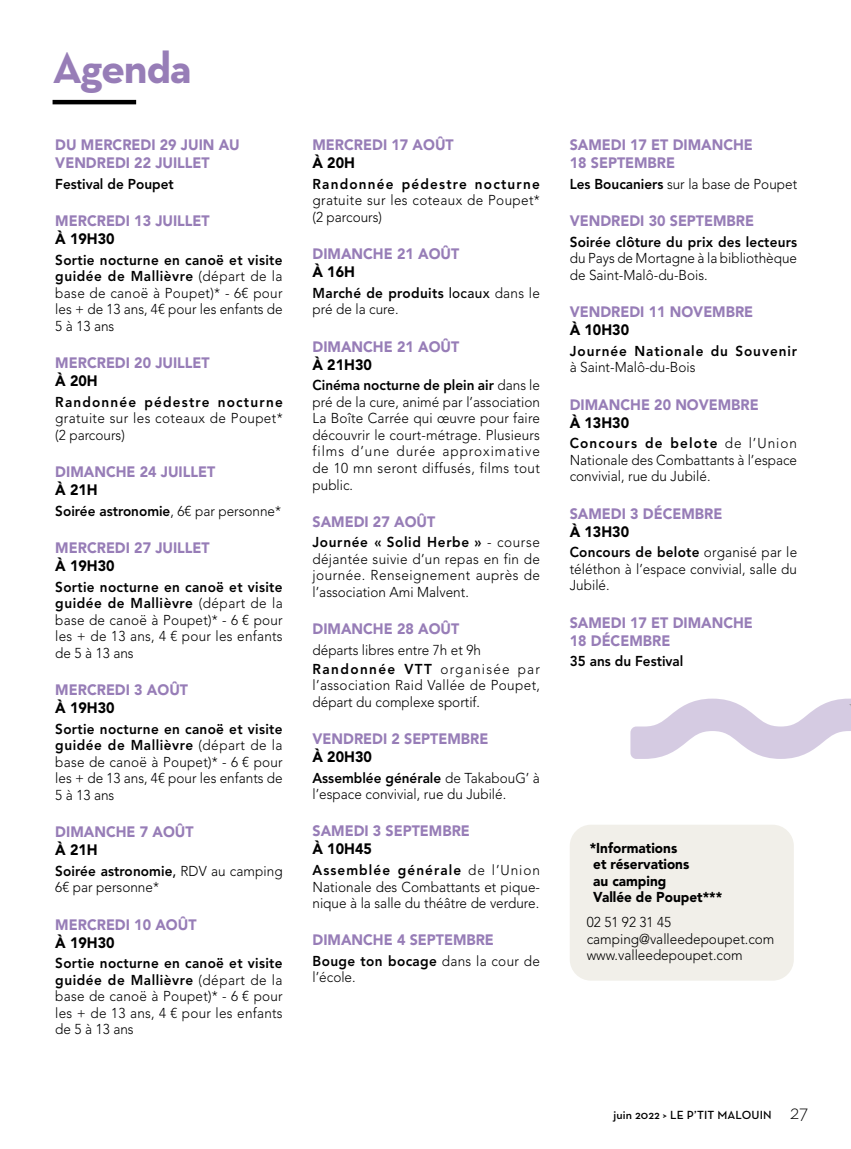
<style>
.page{position:relative;width:851px;height:1149px;background:#fff}
.page>*{position:absolute;margin:0;border:0;box-sizing:border-box;transform-origin:0 0}
.t1{font:700 45px "Neutra Text";letter-spacing:-.03em;color:#977db7}
.t2{font:900 15px/18px "Avenir LT";color:#977db7;scale:.95 1}
.t3{font:900 15px "Avenir LT";color:#000;scale:.95 1}
.t4{font:300 14.25px/16.5px "Avenir LT Std";color:#000;text-align:justify;scale:.95 1}
.t5{font:300 14.25px/16.5px "Avenir LT Std";letter-spacing:.025em;color:#000;scale:.95 1}
.t6{font:800 14.25px "Avenir LT Std";color:#000;scale:.95 1}
.t7{font:900 14.25px/16.5px "Avenir LT Std";color:#000;scale:.95 1}
.t8{font:800 14.25px "Avenir LT Std";letter-spacing:.09em;color:#000;scale:.95 1}
.t9{font:800 14.25px "Avenir LT Std";letter-spacing:.015em;color:#000;scale:.95 1}
.t10{font:800 14.25px "Avenir LT Std";letter-spacing:.07em;color:#000;scale:.95 1}
.t11{font:600 12px "Neutra Text";letter-spacing:.01em;color:#000}
.s1{font-weight:800}
.s2{font-weight:300}
.s3{font-weight:500}
.s4{font-weight:300;font-size:21px}
</style>
<div class="page">
<hr style="left:53px;top:100px;width:83px;height:4px;background:#000">
<div style="left:569px;top:824px;width:224px;height:156px;background:#f1efe9;border-radius:21px"></div>
<svg style="left:630px;top:698px;width:220px;height:60px"></svg>
<h1 class="t1" style="left:53px;top:40px;width:141px">Agenda</h1>
<p class="t2" style="left:55px;top:136px;width:196px">DU MERCREDI 29 JUIN AU<br>VENDREDI 22 JUILLET</p>
<p class="t6" style="left:55px;top:175px;width:126px">Festival de Poupet</p>
<p class="t2" style="left:55px;top:212px;width:164px">MERCREDI 13 JUILLET</p>
<p class="t3" style="left:55px;top:230px;width:64px">À 19H30</p>
<p class="t4" style="left:55px;top:252px;width:241px"><span class="s1">Sortie nocturne en canoë et visite guidée de Mallièvre</span> (départ de la base de canoë à Poupet)* - 6€ pour les + de 13 ans, 4€ pour les enfants de 5 à 13 ans</p>
<p class="t2" style="left:55px;top:354px;width:164px">MERCREDI 20 JUILLET</p>
<p class="t3" style="left:55px;top:372px;width:46px">À 20H</p>
<p class="t8" style="left:55px;top:393px;width:241px">Randonnée pédestre nocturne</p>
<p class="t5" style="left:55px;top:410px;width:241px">gratuite sur les coteaux de Poupet* (2 parcours)</p>
<p class="t2" style="left:55px;top:462px;width:170px">DIMANCHE 24 JUILLET</p>
<p class="t3" style="left:55px;top:480px;width:46px">À 21H</p>
<p class="t6" style="left:55px;top:502px;width:239px">Soirée astronomie<span class="s2">, 6€ par personne*</span></p>
<p class="t2" style="left:55px;top:538px;width:164px">MERCREDI 27 JUILLET</p>
<p class="t3" style="left:55px;top:556px;width:64px">À 19H30</p>
<p class="t4" style="left:55px;top:578px;width:241px"><span class="s1">Sortie nocturne en canoë et visite guidée de Mallièvre</span> (départ de la base de canoë à Poupet)* - 6 € pour les + de 13 ans, 4 € pour les enfants de 5 à 13 ans</p>
<p class="t2" style="left:55px;top:680px;width:141px">MERCREDI 3 AOÛT</p>
<p class="t3" style="left:55px;top:698px;width:64px">À 19H30</p>
<p class="t4" style="left:55px;top:720px;width:241px"><span class="s1">Sortie nocturne en canoë et visite guidée de Mallièvre</span> (départ de la base de canoë à Poupet)* - 6 € pour les + de 13 ans, 4€ pour les enfants de 5 à 13 ans</p>
<p class="t2" style="left:55px;top:822px;width:147px">DIMANCHE 7 AOÛT</p>
<p class="t3" style="left:55px;top:840px;width:46px">À 21H</p>
<p class="t4" style="left:55px;top:862px;width:241px"><span class="s1">Soirée astronomie</span><span class="s3">,</span> RDV au camping<br>6€ par personne*</p>
<p class="t2" style="left:55px;top:914px;width:150px">MERCREDI 10 AOÛT</p>
<p class="t3" style="left:55px;top:932px;width:64px">À 19H30</p>
<p class="t4" style="left:55px;top:954px;width:241px"><span class="s1">Sortie nocturne en canoë et visite guidée de Mallièvre</span> (départ de la base de canoë à Poupet)* - 6 € pour les + de 13 ans, 4 € pour les enfants de 5 à 13 ans</p>
<p class="t2" style="left:312px;top:136px;width:150px">MERCREDI 17 AOÛT</p>
<p class="t3" style="left:312px;top:154px;width:46px">À 20H</p>
<p class="t8" style="left:312px;top:175px;width:241px">Randonnée pédestre nocturne</p>
<p class="t5" style="left:312px;top:192px;width:241px">gratuite sur les coteaux de Poupet* (2 parcours)</p>
<p class="t2" style="left:312px;top:245px;width:156px">DIMANCHE 21 AOÛT</p>
<p class="t3" style="left:312px;top:263px;width:46px">À 16H</p>
<p class="t4" style="left:312px;top:285px;width:241px"><span class="s1">Marché de produits</span> <span class="s3">locaux</span> dans le pré de la cure.</p>
<p class="t2" style="left:312px;top:337px;width:156px">DIMANCHE 21 AOÛT</p>
<p class="t3" style="left:312px;top:355px;width:64px">À 21H30</p>
<p class="t4" style="left:312px;top:377px;width:241px"><span class="s1">Cinéma nocturne de plein air</span> dans le pré de la cure, animé par l’association La Boîte Carrée qui œuvre pour faire découvrir le court-métrage. Plusieurs films d’une durée approximative de 10 mn seront diffusés, films tout public.</p>
<p class="t2" style="left:312px;top:512px;width:131px">SAMEDI 27 AOÛT</p>
<p class="t4" style="left:312px;top:534px;width:241px"><span class="s1">Journée « Solid Herbe »</span> - course déjantée suivie d’un repas en fin de journée. Renseignement auprès de l’association Ami Malvent.</p>
<p class="t2" style="left:312px;top:619px;width:156px">DIMANCHE 28 AOÛT</p>
<p class="t4" style="left:312px;top:640px;width:241px;line-height:18.6px">départs libres entre 7h et 9h<br><span class="s1">Randonnée VTT</span> organisée par</p>
<p class="t5" style="left:312px;top:676px;width:241px">l’association Raid Vallée de Poupet, départ du complexe sportif.</p>
<p class="t2" style="left:312px;top:729px;width:186px">VENDREDI 2 SEPTEMBRE</p>
<p class="t3" style="left:312px;top:747px;width:64px">À 20H30</p>
<p class="t4" style="left:312px;top:769px;width:241px"><span class="s1">Assemblée générale</span> de TakabouG’ à l’espace convivial, rue du Jubilé.</p>
<p class="t2" style="left:312px;top:821px;width:167px">SAMEDI 3 SEPTEMBRE</p>
<p class="t3" style="left:312px;top:839px;width:64px">À 10H45</p>
<p class="t4" style="left:312px;top:861px;width:241px"><span class="s1">Assemblée générale</span> de l’Union Nationale des Combattants et pique&shy;nique à la salle du théâtre de verdure.</p>
<p class="t2" style="left:312px;top:930px;width:192px">DIMANCHE 4 SEPTEMBRE</p>
<p class="t4" style="left:312px;top:952px;width:241px"><span class="s1">Bouge ton bocage</span> dans la cour de l’école.</p>
<p class="t2" style="left:569px;top:136px;width:194px">SAMEDI 17 ET DIMANCHE<br>18 SEPTEMBRE</p>
<p class="t4" style="left:569px;top:176px;width:241px"><span class="s1">Les Boucaniers</span> sur la base de Poupet</p>
<p class="t2" style="left:569px;top:212px;width:195px">VENDREDI 30 SEPTEMBRE</p>
<p class="t9" style="left:569px;top:233px;width:241px">Soirée clôture du prix des lecteurs</p>
<p class="t4" style="left:569px;top:250px;width:241px">du Pays de Mortagne à la bibliothèque de Saint-Malô-du-Bois.</p>
<p class="t2" style="left:569px;top:303px;width:195px">VENDREDI 11 NOVEMBRE</p>
<p class="t3" style="left:569px;top:321px;width:64px">À 10H30</p>
<p class="t10" style="left:569px;top:342px;width:241px">Journée Nationale du Souvenir</p>
<p class="t4" style="left:569px;top:359px;width:134px">à Saint-Malô-du-Bois</p>
<p class="t2" style="left:569px;top:395px;width:200px">DIMANCHE 20 NOVEMBRE</p>
<p class="t3" style="left:569px;top:413px;width:64px">À 13H30</p>
<p class="t4" style="left:569px;top:435px;width:241px"><span class="s1">Concours de belote</span> de l’Union Nationale des Combattants à l’espace convivial, rue du Jubilé.</p>
<p class="t2" style="left:569px;top:504px;width:162px">SAMEDI 3 DÉCEMBRE</p>
<p class="t3" style="left:569px;top:522px;width:64px">À 13H30</p>
<p class="t4" style="left:569px;top:544px;width:241px"><span class="s1">Concours de belote</span> organisé par le téléthon à l’espace convivial, salle du Jubilé.</p>
<p class="t2" style="left:569px;top:613px;width:194px">SAMEDI 17 ET DIMANCHE<br>18 DÉCEMBRE</p>
<p class="t6" style="left:569px;top:652px;width:121px">35 ans du Festival</p>
<p class="t7" style="left:589px;top:839px;width:141px">*Informations<br>et réservations<br>au camping<br>Vallée de Poupet***</p>
<p class="t4" style="left:586px;top:913px;width:199px;text-align:left">02 51 92 31 45 camping@valleedepoupet.com www.valleedepoupet.com</p>
<p class="t11" style="left:613px;top:1107px;width:196px">juin 2022 &gt; LE P’TIT MALOUIN <span class="s4">27</span></p>
</div>
